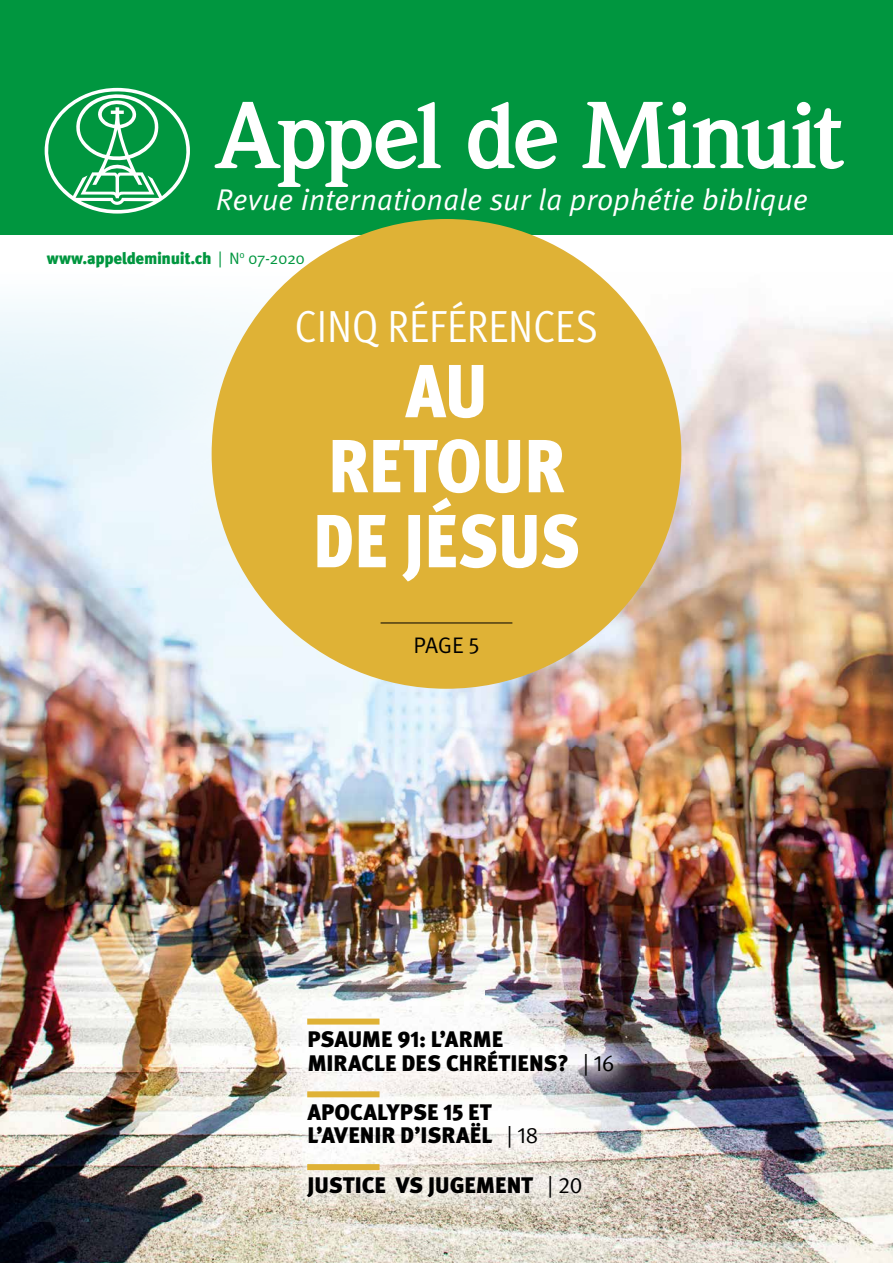
<style>
.page{position:relative;width:893px;height:1263px;background:#fff}
.page>*{position:absolute;margin:0;border:0;box-sizing:border-box;transform-origin:0 0}
.t1{font:700 93px "Weidemann";letter-spacing:-.04em;color:#fff}
.t2{font:900 condensed 75px/75px "Meta OT";letter-spacing:-.005em;color:#fff;text-align:center}
.t3{font:45px "Meta OT Cond Norm";letter-spacing:.005em;color:#fff}
.t4{font:30px "Meta OT Norm Ita";letter-spacing:-.005em;color:#fff}
.t5{font:900 22.5px/23.7px "Meta OT";color:#000}
.t6{font:22.5px "Meta OT Norm";color:#000}
.t7{font:900 16.5px "Meta OT";letter-spacing:-.025em;color:#00963f}
.s1{font-family:"Meta OT Norm";font-weight:400}
</style>
<div class="page">
<img style="left:0;top:272px;width:804px;height:634px">
<img style="left:804px;top:320px;width:89px;height:943px">
<img style="left:0;top:906px;width:191px;height:357px">
<img style="left:191px;top:906px;width:613px;height:105px">
<img style="left:191px;top:1011px;width:102px;height:252px">
<img style="left:641px;top:1011px;width:163px;height:159px">
<img style="left:600px;top:1170px;width:204px;height:93px">
<img style="left:293px;top:1224px;width:307px;height:39px">
<div style="left:0;top:0;width:893px;height:235px;background:#00963f"></div>
<svg style="left:45px;top:88px;width:145px;height:126px"></svg>
<div style="left:212px;top:219px;width:469px;height:470px;background:#dfb236;border-radius:50%"></div>
<img style="left:280px;top:990px;width:361px;height:234px">
<div style="left:307px;top:1018px;width:72px;height:6px;background:#dfb236"></div>
<div style="left:307px;top:1091px;width:72px;height:6px;background:#dfb236"></div>
<div style="left:307px;top:1164px;width:72px;height:6px;background:#dfb236"></div>
<hr style="left:381px;top:623px;width:131px;height:1px;background:#000">
<h1 class="t1" style="left:216px;top:81px;width:628px">Appel de Minuit</h1>
<h3 class="t4" style="left:216px;top:181px;width:594px">Revue internationale sur la prophétie biblique</h3>
<p class="t7" style="left:47px;top:248px;width:260px">www.appeldeminuit.ch <span class="s1">| N</span><sup>o</sup> <span class="s1">07-2020</span></p>
<h3 class="t3" style="left:295px;top:299px;width:305px">CINQ RÉFÉRENCES</h3>
<h2 class="t2" style="left:313px;top:355px;width:269px">AU<br>RETOUR<br>DE JÉSUS</h2>
<p class="t6" style="left:413px;top:631px;width:68px">PAGE 5</p>
<p class="t5" style="left:307px;top:1028px;width:309px">PSAUME 91: L’ARME<br>MIRACLE DES CHRÉTIENS? <span class="s1">| 16</span></p>
<p class="t5" style="left:307px;top:1101px;width:233px">APOCALYPSE 15 ET<br>L’AVENIR D’ISRAËL <span class="s1">| 18</span></p>
<p class="t5" style="left:307px;top:1174px;width:277px">JUSTICE VS JUGEMENT <span class="s1">| 20</span></p>
</div>
